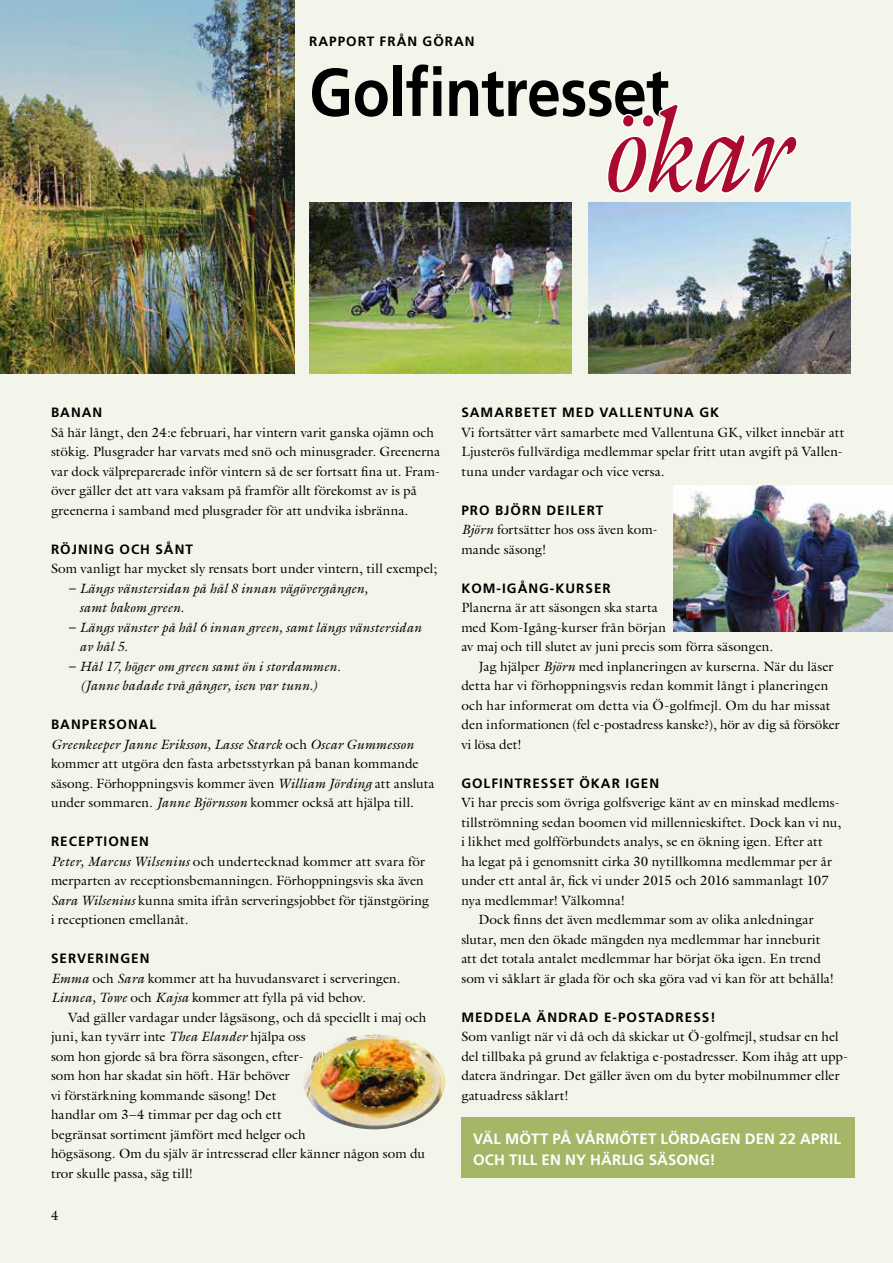
<style>
.page{position:relative;width:893px;height:1263px;background:#f3f4ea}
.page>*{position:absolute;margin:0;border:0;box-sizing:border-box;transform-origin:0 0}
.t1{font:italic 119.25px "Galliard Std";color:#a90a2e;scale:.92 1}
.t2{font:700 67.5px "Frutiger LT Std";letter-spacing:-.01em;color:#000;scale:.9 1}
.t3{font:700 15px/21.6px "Frutiger LT Std";letter-spacing:.01em;color:#fff}
.t4{font:13.5px/19.5px "Galliard Std";letter-spacing:.005em;color:#000}
.t5{font:italic 13.5px/19.5px "Galliard Std";letter-spacing:.01em;color:#000}
.t6{font:700 13.5px "Frutiger LT Std";letter-spacing:.075em;color:#000}
.s1{font-style:italic}
</style>
<div class="page">
<div style="left:461px;top:1117px;width:394px;height:61px;background:#a5b666"></div>
<img style="left:0;top:0;width:294px;height:373px">
<img style="left:309px;top:203px;width:262px;height:170px">
<img style="left:588px;top:203px;width:262px;height:170px">
<img style="left:673px;top:486px;width:220px;height:145px">
<svg style="left:607px;top:103px;width:191px;height:91px"></svg>
<img style="left:304px;top:1035px;width:141px;height:94px">
<p class="t6" style="left:309px;top:33px;width:167px">RAPPORT FRÅN GÖRAN</p>
<h2 class="t2" style="left:309px;top:53px;width:402px">Golfintresset</h2>
<h1 class="t1" style="left:599px;top:76px;width:208px">ökar</h1>
<p class="t6" style="left:51px;top:405px;width:53px">BANAN</p>
<p class="t4" style="left:51px;top:422px;width:391px">Så här långt, den 24:e februari, har vintern varit ganska ojämn och stökig. Plusgrader har varvats med snö och minusgrader. Greenerna var dock välpreparerade inför vintern så de ser fortsatt fina ut. Fram&shy;över gäller det att vara vaksam på framför allt förekomst av is på greenerna i samband med plusgrader för att undvika isbränna.</p>
<p class="t6" style="left:51px;top:541px;width:143px">RÖJNING OCH SÅNT</p>
<p class="t4" style="left:51px;top:559px;width:388px">Som vanligt har mycket sly rensats bort under vintern, till exempel;</p>
<p class="t5" style="left:80px;top:578px;width:290px;text-indent:-11px">– Längs vänstersidan på hål 8 innan vägövergången, samt bakom green.</p>
<p class="t5" style="left:80px;top:617px;width:343px;text-indent:-11px">– Längs vänster på hål 6 innan green, samt längs vänstersidan av hål 5.</p>
<p class="t5" style="left:80px;top:656px;width:262px;text-indent:-11px">– Hål 17, höger om green samt ön i stordammen. (Janne badade två gånger, isen var tunn.)</p>
<p class="t6" style="left:51px;top:717px;width:107px">BANPERSONAL</p>
<p class="t4" style="left:51px;top:734px;width:385px"><span class="s1">Greenkeeper Janne Eriksson, Lasse Starck</span> och <span class="s1">Oscar Gummesson </span>kommer att utgöra den fasta arbetsstyrkan på banan kommande säsong. Förhoppningsvis kommer även <span class="s1">William Jörding</span> att ansluta under sommaren. <span class="s1">Janne Björnsson</span> kommer också att hjälpa till.</p>
<p class="t6" style="left:51px;top:834px;width:99px">RECEPTIONEN</p>
<p class="t4" style="left:51px;top:851px;width:380px"><span class="s1">Peter, Marcus Wilsenius</span> och undertecknad kommer att svara för merparten av receptionsbemanningen. Förhoppningsvis ska även <span class="s1">Sara Wilsenius</span> kunna smita ifrån serveringsjobbet för tjänstgöring i receptionen emellanåt.</p>
<p class="t6" style="left:51px;top:951px;width:100px">SERVERINGEN</p>
<p class="t4" style="left:51px;top:968px;width:351px"><span class="s1">Emma</span> och <span class="s1">Sara</span> kommer att ha huvudansvaret i serveringen.<br><span class="s1">Linnea, Towe</span> och <span class="s1">Kajsa</span> kommer att fylla på vid behov.</p>
<p class="t4" style="left:51px;top:1007px;width:377px;text-indent:17px">Vad gäller vardagar under lågsäsong, och då speciellt i maj och juni, kan tyvärr inte <span class="s1">Thea Elander</span> hjälpa oss<br>som hon gjorde så bra förra säsongen, efter-<br>som hon har skadat sin höft. Här behöver<br>vi förstärkning kommande säsong! Det<br>handlar om 3–4 timmar per dag och ett<br>begränsat sortiment jämfört med helger och<br>högsäsong. Om du själv är intresserad eller känner någon som du tror skulle passa, säg till!</p>
<p class="t4" style="left:51px;top:1206px;width:9px">4</p>
<p class="t6" style="left:461px;top:405px;width:259px">SAMARBETET MED VALLENTUNA GK</p>
<p class="t4" style="left:461px;top:422px;width:384px;text-align:justify">Vi fortsätter vårt samarbete med Vallentuna GK, vilket innebär att Ljusterös fullvärdiga medlemmar spelar fritt utan avgift på Vallen&shy;tuna under vardagar och vice versa.</p>
<p class="t6" style="left:461px;top:502px;width:143px">PRO BJÖRN DEILERT</p>
<p class="t4" style="left:461px;top:520px;width:198px"><span class="s1">Björn</span> fortsätter hos oss även kom&shy;mande säsong!</p>
<p class="t6" style="left:461px;top:580px;width:151px">KOM-IGÅNG-KURSER</p>
<p class="t4" style="left:461px;top:598px;width:198px">Planerna är att säsongen ska starta</p>
<p class="t4" style="left:461px;top:617px;width:206px">med Kom-Igång-kurser från början</p>
<p class="t4" style="left:461px;top:637px;width:313px">av maj och till slutet av juni precis som förra säsongen.</p>
<p class="t4" style="left:478px;top:656px;width:357px">Jag hjälper <span class="s1">Björn</span> med inplaneringen av kurserna. När du läser</p>
<p class="t4" style="left:461px;top:676px;width:368px">detta har vi förhoppningsvis redan kommit långt i planeringen</p>
<p class="t4" style="left:461px;top:695px;width:371px">och har informerat om detta via Ö-golfmejl. Om du har missat</p>
<p class="t4" style="left:461px;top:715px;width:380px">den informationen (fel e-postadress kanske?), hör av dig så försöker</p>
<p class="t4" style="left:461px;top:734px;width:62px">vi lösa det!</p>
<p class="t6" style="left:461px;top:775px;width:199px">GOLFINTRESSET ÖKAR IGEN</p>
<p class="t4" style="left:461px;top:793px;width:380px">Vi har precis som övriga golfsverige känt av en minskad medlems-</p>
<p class="t4" style="left:461px;top:812px;width:381px">tillströmning sedan boomen vid millennieskiftet. Dock kan vi nu,</p>
<p class="t4" style="left:461px;top:832px;width:363px">i likhet med golfförbundets analys, se en ökning igen. Efter att</p>
<p class="t4" style="left:461px;top:851px;width:372px">ha legat på i genomsnitt cirka 30 nytillkomna medlemmar per år</p>
<p class="t4" style="left:461px;top:871px;width:369px">under ett antal år, fick vi under 2015 och 2016 sammanlagt 107</p>
<p class="t4" style="left:461px;top:890px;width:165px">nya medlemmar! Välkomna!</p>
<p class="t4" style="left:478px;top:910px;width:337px">Dock finns det även medlemmar som av olika anledningar</p>
<p class="t4" style="left:461px;top:929px;width:360px">slutar, men den ökade mängden nya medlemmar har inneburit</p>
<p class="t4" style="left:461px;top:949px;width:361px">att det totala antalet medlemmar har börjat öka igen. En trend</p>
<p class="t4" style="left:461px;top:968px;width:374px">som vi såklart är glada för och ska göra vad vi kan för att behålla!</p>
<p class="t6" style="left:461px;top:1009px;width:256px">MEDDELA ÄNDRAD E-POSTADRESS!</p>
<p class="t4" style="left:461px;top:1027px;width:388px">Som vanligt när vi då och då skickar ut Ö-golfmejl, studsar en hel del tillbaka på grund av felaktiga e-postadresser. Kom ihåg att upp&shy;datera ändringar. Det gäller även om du byter mobilnummer eller gatuadress såklart!</p>
<p class="t3" style="left:473px;top:1128px;width:369px">VÄL MÖTT PÅ VÅRMÖTET LÖRDAGEN DEN 22 APRIL<br>OCH TILL EN NY HÄRLIG SÄSONG!</p>
</div>
